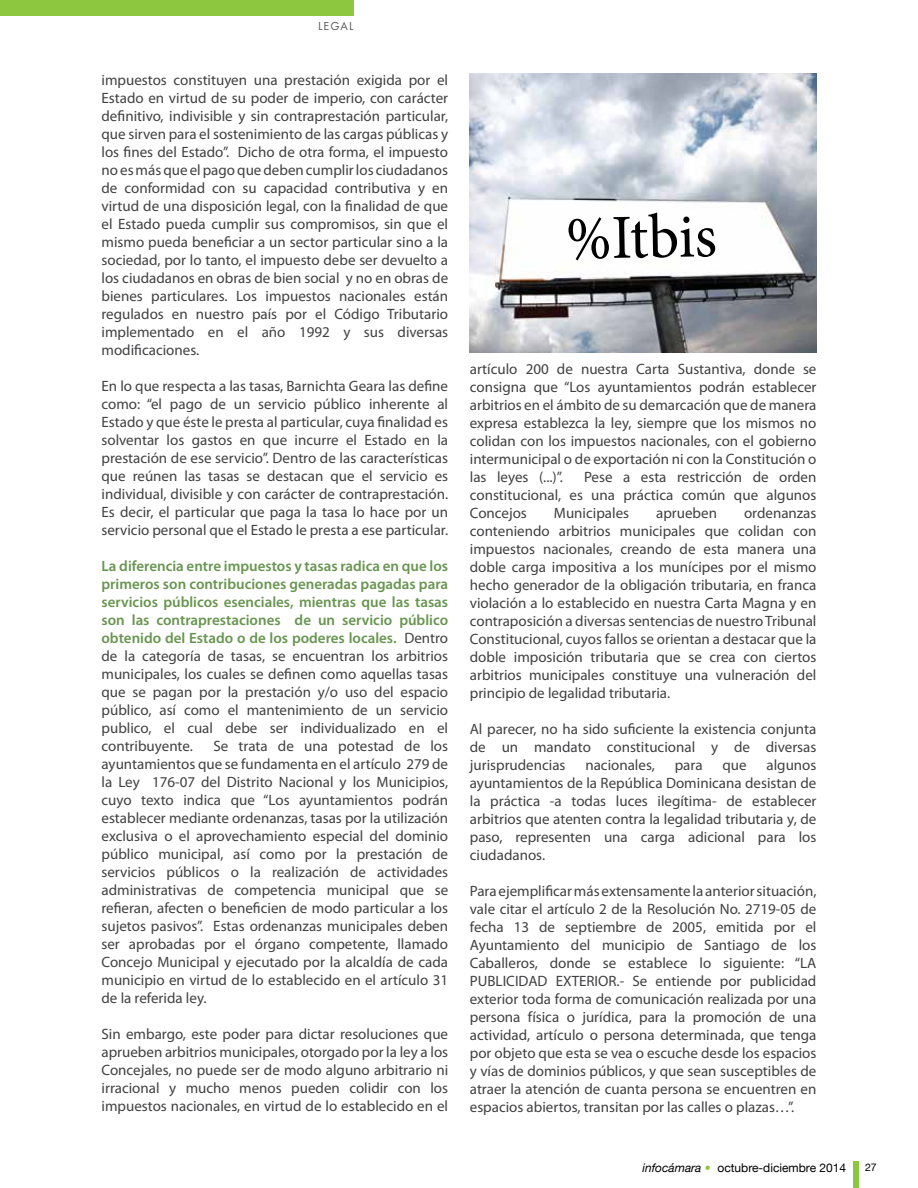
<style>
.page{position:relative;width:918px;height:1188px;background:#fff}
.page>*{position:absolute;margin:0;border:0;box-sizing:border-box;transform-origin:0 0}
.t1{font:15px/18px "Myriad Pro";color:#414042;text-align:justify}
.t2{font:12px "Helvetica Neue";color:#000}
.t3{font:12px "Futura T";color:#58595b}
.t4{font:10.5px "Helvetica Neue";color:#000}
.s1{font-weight:600;color:#689550}
.s2{font-style:italic}
.s3{font-style:italic;color:#8dc63f}
</style>
<div class="page">
<div style="left:0;top:0;width:353px;height:16px;background:#8dc63f"></div>
<div style="left:853px;top:1161px;width:6px;height:27px;background:#8dc63f"></div>
<img style="left:470px;top:73px;width:346px;height:279px">
<svg style="left:568px;top:212px;width:147px;height:49px"></svg>
<p class="t3" style="left:318px;top:19px;width:37px">Legal</p>
<p class="t1" style="left:102px;top:70px;width:348px">impuestos constituyen una prestación exigida por el Estado en virtud de su poder de imperio, con carácter definitivo, indivisible y sin contraprestación particular, que sirven para el sostenimiento de las cargas públicas y los fines del Estado”. Dicho de otra forma, el impuesto no es más que el pago que deben cumplir los ciudadanos de conformidad con su capacidad contributiva y en virtud de una disposición legal, con la finalidad de que el Estado pueda cumplir sus compromisos, sin que el mismo pueda beneficiar a un sector particular sino a la sociedad, por lo tanto, el impuesto debe ser devuelto a los ciudadanos en obras de bien social y no en obras de bienes particulares. Los impuestos nacionales están regulados en nuestro país por el Código Tributario implementado en el año 1992 y sus diversas modificaciones.</p>
<p class="t1" style="left:102px;top:376px;width:348px">En lo que respecta a las tasas, Barnichta Geara las define como: “el pago de un servicio público inherente al Estado y que éste le presta al particular, cuya finalidad es solventar los gastos en que incurre el Estado en la prestación de ese servicio”. Dentro de las características que reúnen las tasas se destacan que el servicio es individual, divisible y con carácter de contraprestación.<br>Es decir, el particular que paga la tasa lo hace por un servicio personal que el Estado le presta a ese particular.</p>
<p class="t1" style="left:102px;top:556px;width:348px"><span class="s1">La diferencia entre impuestos y tasas radica en que los primeros son contribuciones generadas pagadas para servicios públicos esenciales, mientras que las tasas son las contraprestaciones de un servicio público obtenido del Estado o de los poderes locales.</span> Dentro de la categoría de tasas, se encuentran los arbitrios municipales, los cuales se definen como aquellas tasas que se pagan por la prestación y/o uso del espacio público, así como el mantenimiento de un servicio publico, el cual debe ser individualizado en el contribuyente.</p>
<p class="t1" style="left:102px;top:736px;width:348px;text-indent:112px">Se trata de una potestad de los ayuntamientos que se fundamenta en el artículo 279 de la Ley 176-07 del Distrito Nacional y los Municipios, cuyo texto indica que “Los ayuntamientos podrán establecer mediante ordenanzas, tasas por la utilización exclusiva o el aprovechamiento especial del dominio público municipal, así como por la prestación de servicios públicos o la realización de actividades administrativas de competencia municipal que se refieran, afecten o beneficien de modo particular a los sujetos pasivos”. Estas ordenanzas municipales deben ser aprobadas por el órgano competente, llamado Concejo Municipal y ejecutado por la alcaldía de cada municipio en virtud de lo establecido en el artículo 31 de la referida ley.</p>
<p class="t1" style="left:102px;top:1024px;width:348px">Sin embargo, este poder para dictar resoluciones que aprueben arbitrios municipales, otorgado por la ley a los Concejales, no puede ser de modo alguno arbitrario ni irracional y mucho menos pueden colidir con los impuestos nacionales, en virtud de lo establecido en el</p>
<p class="t1" style="left:470px;top:360px;width:348px">artículo 200 de nuestra Carta Sustantiva, donde se consigna que “Los ayuntamientos podrán establecer arbitrios en el ámbito de su demarcación que de manera expresa establezca la ley, siempre que los mismos no colidan con los impuestos nacionales, con el gobierno intermunicipal o de exportación ni con la Constitución o las leyes (...)”.</p>
<p class="t1" style="left:470px;top:468px;width:348px;text-indent:114px">Pese a esta restricción de orden constitucional, es una práctica común que algunos Concejos</p>
<p class="t1" style="left:470px;top:504px;width:348px;text-indent:274px">ordenanzas conteniendo arbitrios municipales que colidan con impuestos nacionales, creando de esta manera una doble carga impositiva a los munícipes por el mismo hecho generador de la obligación tributaria, en franca violación a lo establecido en nuestra Carta Magna y en contraposición a diversas sentencias de nuestro Tribunal Constitucional, cuyos fallos se orientan a destacar que la doble imposición tributaria que se crea con ciertos arbitrios municipales constituye una vulneración del principio de legalidad tributaria.</p>
<p class="t1" style="left:470px;top:720px;width:348px">Al parecer, no ha sido suficiente la existencia conjunta de un mandato constitucional y de diversas jurisprudencias</p>
<p class="t1" style="left:554px;top:504px;width:77px">Municipales</p>
<p class="t1" style="left:656px;top:504px;width:62px">aprueben</p>
<p class="t1" style="left:470px;top:756px;width:348px;text-indent:297px">algunos ayuntamientos de la República Dominicana desistan de la práctica -a todas luces ilegítima- de establecer arbitrios que atenten contra la legalidad tributaria y, de paso, representen una carga adicional para los ciudadanos.</p>
<p class="t1" style="left:470px;top:882px;width:348px">Para ejemplificar más extensamente la anterior situación, vale citar el artículo 2 de la Resolución No. 2719-05 de fecha 13 de septiembre de 2005, emitida por el Ayuntamiento del municipio de Santiago de los Caballeros, donde se establece lo siguiente: “LA PUBLICIDAD EXTERIOR.- Se entiende por publicidad exterior toda forma de comunicación realizada por una persona física o jurídica, para la promoción de una actividad, artículo o persona determinada, que tenga por objeto que esta se vea o escuche desde los espacios y vías de dominios públicos, y que sean susceptibles de atraer la atención de cuanta persona se encuentren en espacios abiertos, transitan por las calles o plazas…”.</p>
<p class="t1" style="left:585px;top:756px;width:71px">nacionales,</p>
<p class="t1" style="left:675px;top:756px;width:29px">para</p>
<p class="t1" style="left:722px;top:756px;width:26px">que</p>
<p class="t2" style="left:642px;top:1161px;width:205px"><span class="s2">infocámara</span> <span class="s3">•</span> octubre-diciembre 2014</p>
<p class="t4" style="left:865px;top:1161px;width:13px">27</p>
</div>
